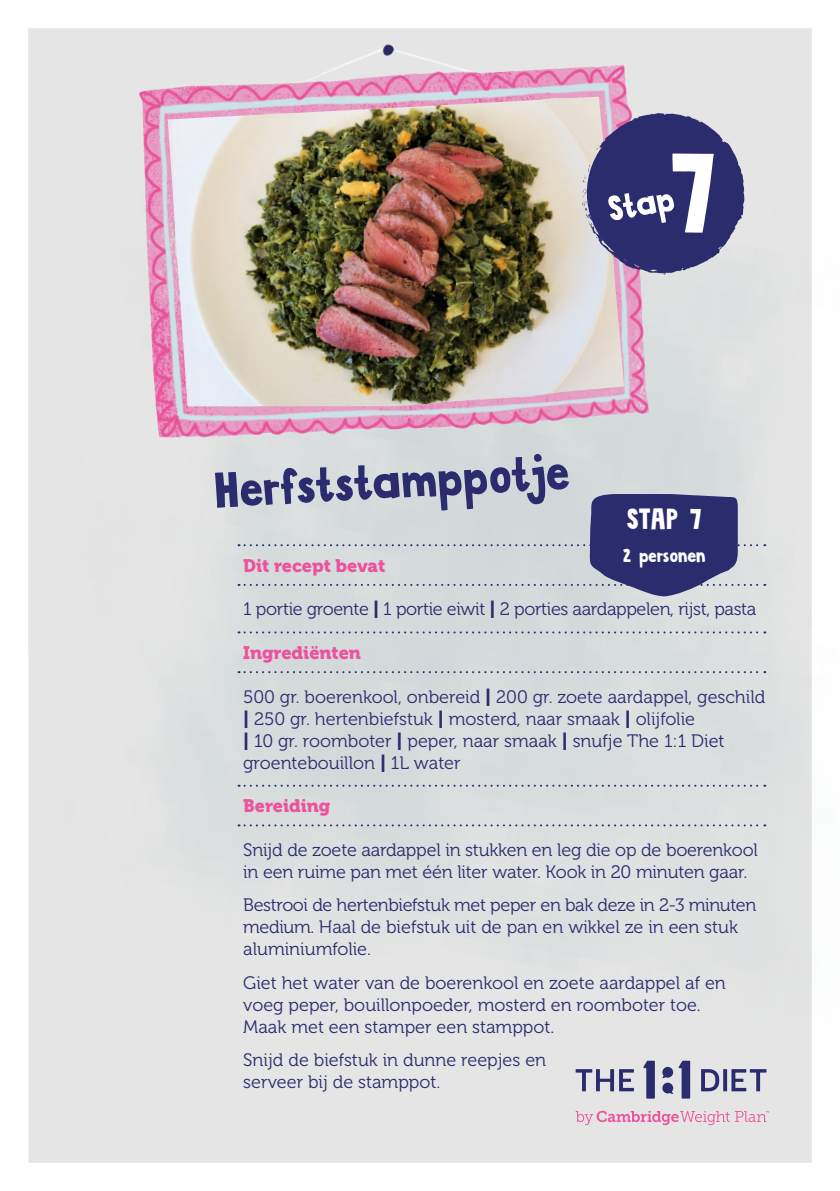
<style>
.page{position:relative;width:840px;height:1191px;background:#fff}
.page>*{position:absolute;margin:0;border:0;box-sizing:border-box;transform-origin:0 0}
.t1{font:700 110.2px "Aniara";color:#fff}
.Stappen{font:700 48px "Aniara";color:#2a2c6e}
.sub_titel_recept{font:700 28px "Aniara";color:#fff}
.Bodytekst_Zwart{font:18px/22px "Museo 300";color:#2a2c6e}
.Bodytekst_Zwart-2{font:18px/22px "Museo 300";letter-spacing:-.02em;color:#2a2c6e}
.Body_PURPLE{font:18px "Museo 300";letter-spacing:-.02em;color:#2a2c6e}
.Body_PURPLE-2{font:18px "Museo 900";color:#ec539c}
.sub_titel_recept-2{font:700 18px "Aniara";color:#fff}
.s1{font-family:"Museo 900"}
</style>
<div class="page">
<img style="left:28px;top:28px;width:784px;height:1135px">
<svg style="left:238px;top:631px;width:527px;height:2px"></svg>
<svg style="left:238px;top:671px;width:527px;height:2px"></svg>
<svg style="left:238px;top:784px;width:527px;height:2px"></svg>
<svg style="left:238px;top:824px;width:527px;height:2px"></svg>
<img style="left:120px;top:28px;width:547px;height:447px">
<img style="left:168px;top:97px;width:455px;height:309px">
<svg style="left:575px;top:105px;width:177px;height:176px"></svg>
<svg style="left:238px;top:494px;width:527px;height:102px"></svg>
<svg style="left:700px;top:1069px;width:18px;height:22px"></svg>
<svg style="left:722px;top:1069px;width:4px;height:22px"></svg>
<svg style="left:731px;top:1069px;width:35px;height:22px"></svg>
<svg style="left:678px;top:1060px;width:11px;height:38px"></svg>
<svg style="left:642px;top:1060px;width:12px;height:38px"></svg>
<svg style="left:662px;top:1066px;width:10px;height:28px"></svg>
<svg style="left:575px;top:1069px;width:58px;height:22px"></svg>
<svg style="left:575px;top:1110px;width:193px;height:15px"></svg>
<p class="t1" style="left:668px;top:122px;width:51px">7</p>
<p class="Stappen" style="left:212px;top:459px;width:356px;rotate:-3deg">Herfststamppotje</p>
<p class="sub_titel_recept" style="left:626px;top:501px;width:77px">STAP 7</p>
<p class="sub_titel_recept-2" style="left:622px;top:544px;width:84px">2 personen</p>
<p class="Body_PURPLE-2" style="left:243px;top:555px;width:143px">Dit recept bevat</p>
<p class="Body_PURPLE" style="left:243px;top:599px;width:514px">1 portie groente <span class="s1">|</span> 1 portie eiwit <span class="s1">|</span> 2 porties aardappelen, rijst, pasta</p>
<p class="Body_PURPLE-2" style="left:243px;top:642px;width:119px">Ingrediënten</p>
<p class="Bodytekst_Zwart" style="left:243px;top:686px;width:523px">500 gr. boerenkool, onbereid <span class="s1">|</span> 200 gr. zoete aardappel, geschild <span class="s1">|</span> 250 gr. hertenbiefstuk <span class="s1">|</span> mosterd, naar smaak <span class="s1">|</span> olijfolie<br><span class="s1">|</span> 10 gr. roomboter <span class="s1">|</span> peper, naar smaak <span class="s1">|</span> snufje The 1:1 Diet groentebouillon <span class="s1">|</span> 1L water</p>
<p class="Body_PURPLE-2" style="left:243px;top:795px;width:89px">Bereiding</p>
<p class="Bodytekst_Zwart" style="left:243px;top:839px;width:516px">Snijd de zoete aardappel in stukken en leg die op de boerenkool in een ruime pan met één liter water. Kook in 20 minuten gaar.</p>
<p class="Bodytekst_Zwart-2" style="left:243px;top:894px;width:514px">Bestrooi de hertenbiefstuk met peper en bak deze in 2-3 minuten medium. Haal de biefstuk uit de pan en wikkel ze in een stuk aluminiumfolie.</p>
<p class="Bodytekst_Zwart" style="left:243px;top:971px;width:484px">Giet het water van de boerenkool en zoete aardappel af en voeg peper, bouillonpoeder, mosterd en roomboter toe.<br>Maak met een stamper een stamppot.</p>
<p class="Bodytekst_Zwart" style="left:243px;top:1049px;width:304px">Snijd de biefstuk in dunne reepjes en serveer bij de stamppot.</p>
</div>
